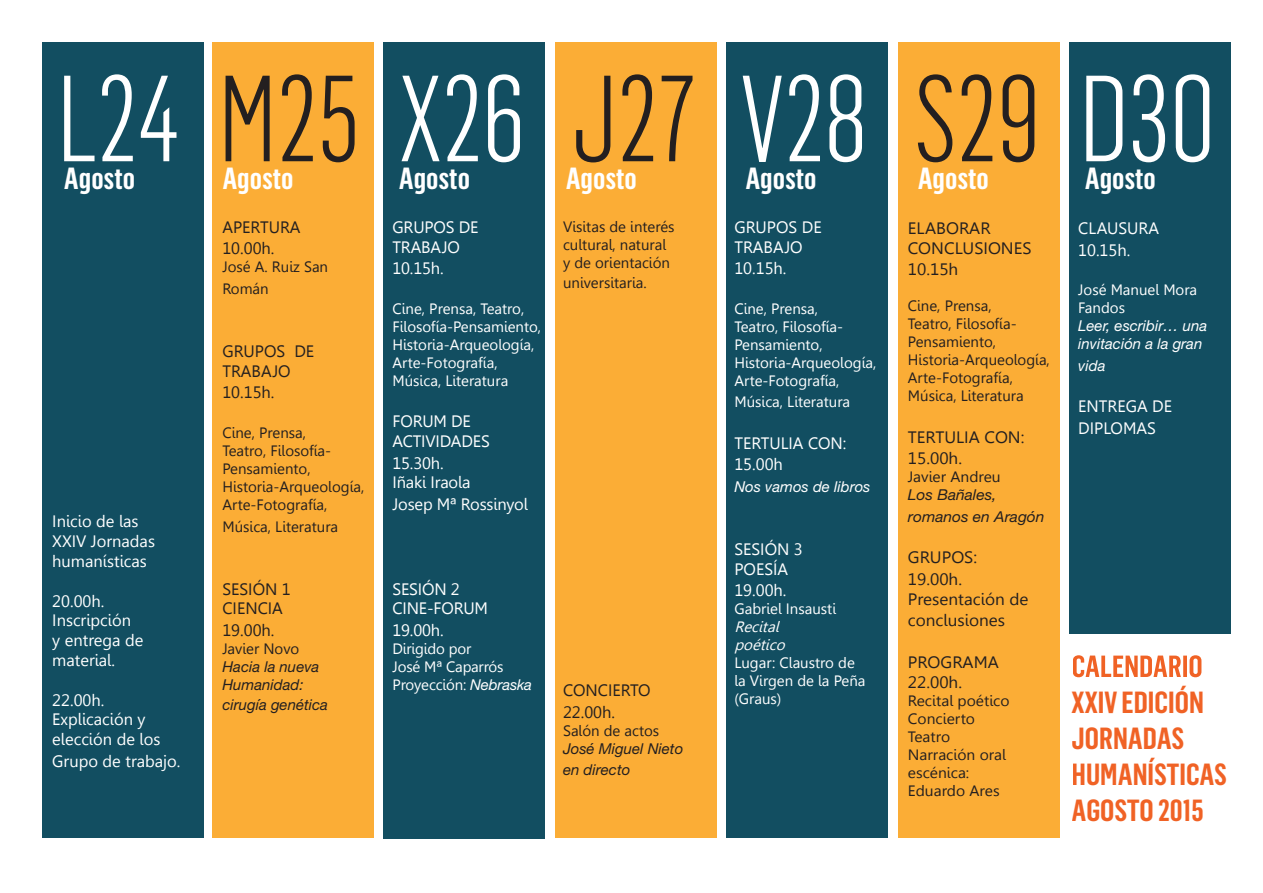
<style>
.page{position:relative;width:1263px;height:893px;background:#fff}
.page>*{position:absolute;margin:0;border:0;box-sizing:border-box;transform-origin:0 0}
.t1{font:300 120px "Flama Condensed";color:#fff}
.t2{font:600 31.5px "Flama Condensed";color:#fff}
.t3{font:600 30px "Flama Condensed";color:#fff}
.t4{font:600 30px/36px "Flama Condensed";color:#f06225}
.t5{font:16.5px/19.8px "Gisha";color:#fff}
.t6{font:16.5px/21.6px "Gisha";color:#231f20;scale:1.04 1}
.t7{font:16.5px/21.6px "Gisha";color:#231f20}
.t8{font:15px/18px "Gisha";color:#fff}
.t9{font:15px/18px "Gisha";color:#231f20}
.t10{font:15px/18px "Gisha";color:#231f20;scale:1.04 1}
.t11{font:italic 15px/18px "Helvetica Neue";color:#231f20}
.t12{font:italic 15px/18px "Helvetica Neue";color:#fff}
.t13{font:italic 15px/21.6px "Helvetica Neue";color:#231f20;scale:1.04 1}
.t14{font:italic 15px/18px "Gisha";color:#fff}
.s1{color:#231f20}
.s2{font-family:"Helvetica Neue";font-style:italic}
</style>
<div class="page">
<div style="left:898px;top:43px;width:161px;height:795px;background:#fbad36"></div>
<div style="left:43px;top:43px;width:161px;height:795px;background:#124e61"></div>
<div style="left:213px;top:43px;width:161px;height:795px;background:#fbad36"></div>
<div style="left:383px;top:43px;width:161px;height:796px;background:#124e61"></div>
<div style="left:555px;top:43px;width:161px;height:795px;background:#fbad36"></div>
<div style="left:726px;top:43px;width:162px;height:795px;background:#124e61"></div>
<div style="left:1069px;top:43px;width:161px;height:591px;background:#124e61"></div>
<svg style="left:1073px;top:655px;width:128px;height:22px"></svg>
<h1 class="t1" style="left:56px;top:44px;width:1160px">L24 <span class="s1">M25</span> X26 <span class="s1">J27</span> V28 <span class="s1">S29</span> D30</h1>
<h3 class="t3" style="left:64px;top:160px;width:73px">Agosto</h3>
<h3 class="t3" style="left:222px;top:160px;width:73px">Agosto</h3>
<p class="t5" style="left:392px;top:217px;width:88px">GRUPOS DE<br>TRABAJO</p>
<p class="t5" style="left:392px;top:259px;width:53px">10.15h.</p>
<p class="t8" style="left:392px;top:300px;width:150px">Cine, Prensa, Teatro,<br>Filosofía-Pensamiento,<br>Historia-Arqueología,<br>Arte-Fotografía,<br>Música, Literatura</p>
<p class="t5" style="left:392px;top:412px;width:99px">FORUM DE<br>ACTIVIDADES</p>
<p class="t5" style="left:392px;top:453px;width:79px">15.30h.<br>Iñaki Iraola</p>
<p class="t5" style="left:392px;top:494px;width:137px">Josep Mª Rossinyol</p>
<h3 class="t3" style="left:399px;top:160px;width:73px">Agosto</h3>
<h3 class="t3" style="left:566px;top:160px;width:73px">Agosto</h3>
<h3 class="t3" style="left:745px;top:160px;width:73px">Agosto</h3>
<h3 class="t3" style="left:918px;top:160px;width:73px">Agosto</h3>
<h3 class="t3" style="left:1085px;top:160px;width:73px">Agosto</h3>
<p class="t9" style="left:563px;top:218px;width:113px">Visitas de interés cultural, natural y de orientación</p>
<p class="t9" style="left:563px;top:273px;width:85px">universitaria.</p>
<p class="t5" style="left:734px;top:217px;width:89px">GRUPOS DE<br>TRABAJO</p>
<p class="t5" style="left:734px;top:259px;width:54px">10.15h.</p>
<p class="t8" style="left:734px;top:300px;width:143px">Cine, Prensa,<br>Teatro, Filosofía-<br>Pensamiento,<br>Historia-Arqueología,<br>Arte-Fotografía,</p>
<p class="t8" style="left:734px;top:393px;width:117px">Música, Literatura</p>
<p class="t5" style="left:734px;top:432px;width:114px;line-height:21.6px">TERTULIA CON:<br>15.00h</p>
<p class="t12" style="left:734px;top:477px;width:138px">Nos vamos de libros</p>
<p class="t7" style="left:222px;top:216px;width:80px">APERTURA<br>10.00h.</p>
<p class="t9" style="left:222px;top:256px;width:107px;line-height:21.6px">José A. Ruiz San<br>Román</p>
<p class="t6" style="left:908px;top:218px;width:120px;line-height:19.8px">ELABORAR<br>CONCLUSIONES</p>
<p class="t6" style="left:908px;top:259px;width:50px">10.15h</p>
<p class="t9" style="left:908px;top:297px;width:143px">Cine, Prensa,<br>Teatro, Filosofía-<br>Pensamiento,<br>Historia-Arqueología,<br>Arte-Fotografía,<br>Música, Literatura</p>
<p class="t6" style="left:908px;top:426px;width:114px">TERTULIA CON:<br>15.00h.</p>
<p class="t10" style="left:908px;top:468px;width:91px">Javier Andreu</p>
<p class="t13" style="left:908px;top:484px;width:133px">Los Bañales, romanos en Aragón</p>
<p class="t6" style="left:908px;top:547px;width:68px">GRUPOS:<br>19.00h.</p>
<p class="t6" style="left:908px;top:588px;width:118px">Presentación de conclusiones</p>
<p class="t6" style="left:908px;top:652px;width:89px;line-height:19.8px">PROGRAMA<br>22.00h.</p>
<p class="t10" style="left:908px;top:691px;width:99px">Recital poético<br>Concierto<br>Teatro<br>Narración oral escénica:<br>Eduardo Ares</p>
<p class="t5" style="left:1078px;top:217px;width:82px;line-height:21.6px">CLAUSURA<br>10.15h.</p>
<p class="t8" style="left:1078px;top:281px;width:121px">José Manuel Mora<br>Fandos</p>
<p class="t12" style="left:1078px;top:317px;width:130px">Leer, escribir… una invitación a la gran</p>
<p class="t12" style="left:1078px;top:356px;width:29px">vida</p>
<p class="t5" style="left:1078px;top:396px;width:95px;line-height:21.6px">ENTREGA DE<br>DIPLOMAS</p>
<p class="t7" style="left:222px;top:341px;width:93px;line-height:19.8px">GRUPOS DE<br>TRABAJO</p>
<p class="t7" style="left:222px;top:382px;width:54px">10.15h.</p>
<p class="t9" style="left:222px;top:424px;width:143px">Cine, Prensa,<br>Teatro, Filosofía-<br>Pensamiento,<br>Historia-Arqueología,<br>Arte-Fotografía,</p>
<p class="t9" style="left:222px;top:517px;width:117px">Música, Literatura</p>
<p class="t5" style="left:52px;top:512px;width:104px">Inicio de las<br>XXIV Jornadas humanísticas</p>
<p class="t5" style="left:52px;top:591px;width:93px">20.00h.<br>Inscripción<br>y entrega de material.</p>
<p class="t5" style="left:52px;top:690px;width:110px">22.00h.<br>Explicación y elección de los</p>
<p class="t5" style="left:52px;top:751px;width:129px">Grupo de trabajo.</p>
<p class="t5" style="left:734px;top:539px;width:70px">SESIÓN 3<br>POESÍA</p>
<p class="t5" style="left:734px;top:581px;width:54px">19.00h.</p>
<p class="t8" style="left:734px;top:600px;width:103px">Gabriel Insausti</p>
<p class="t14" style="left:734px;top:618px;width:56px">Recital poético</p>
<p class="t8" style="left:734px;top:654px;width:133px">Lugar: Claustro de la Virgen de la Peña (Graus)</p>
<p class="t5" style="left:392px;top:579px;width:97px">SESIÓN 2<br>CINE-FORUM</p>
<p class="t5" style="left:392px;top:620px;width:53px">19.00h.</p>
<p class="t8" style="left:392px;top:640px;width:141px">Dirigido por<br>José Mª Caparrós<br>Proyección: <span class="s2">Nebraska</span></p>
<p class="t7" style="left:222px;top:579px;width:70px;line-height:19.8px">SESIÓN 1<br>CIENCIA</p>
<p class="t7" style="left:222px;top:620px;width:54px">19.00h.</p>
<p class="t9" style="left:222px;top:640px;width:78px">Javier Novo</p>
<p class="t11" style="left:222px;top:657px;width:98px">Hacia la nueva<br>Humanidad:</p>
<p class="t11" style="left:222px;top:695px;width:107px">cirugía genética</p>
<h2 class="t2" style="left:744px;top:652px;width:113px">Formación</h2>
<p class="t7" style="left:563px;top:680px;width:89px">CONCIERTO<br>22.00h.</p>
<p class="t9" style="left:563px;top:722px;width:98px">Salón de actos</p>
<p class="t11" style="left:563px;top:737px;width:122px;line-height:21.6px">José Miguel Nieto en directo</p>
<h3 class="t4" style="left:1071px;top:683px;width:157px">XXIV EDICIÓN<br>JORNADAS<br>HUMANÍSTICAS<br>AGOSTO 2015</h3>
</div>
